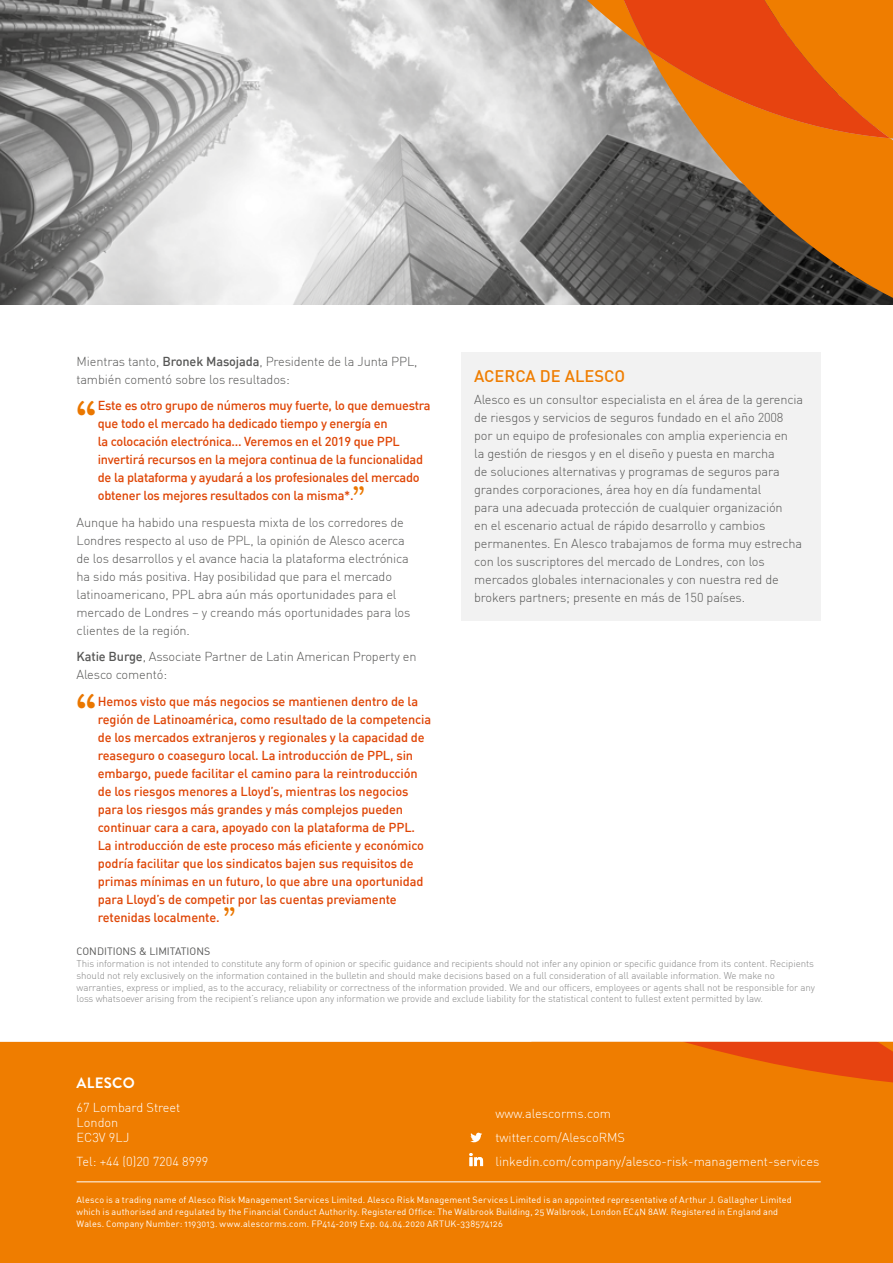
<style>
.page{position:relative;width:893px;height:1263px;background:#fff}
.page>*{position:absolute;margin:0;border:0;box-sizing:border-box;transform-origin:0 0}
.t1{font:700 49.65px "Brandon Grotesque";color:#ea7700}
.t2{font:500 30.75px "Brandon Grotesque";color:#ea7700}
.t3{font:500 16.5px "DIN";color:#ef7d00}
.t4{font:700 15px "Brandon Grotesque";letter-spacing:.02em;color:#fff}
.t5{font:300 12.75px/18px "DIN";letter-spacing:-.01em;color:#575756}
.t6{font:500 12.75px/18px "DIN";letter-spacing:-.01em;color:#df4505}
.t7{font:300 12.75px/15.3px "DIN";color:#fff}
.t8{font:10.5px "DIN Regular Alternate";color:#575756}
.t9{font:300 9.75px/11.7px "DIN";letter-spacing:-.01em;color:#878787}
.t10{font:9px/12px "DIN Regular Alternate";letter-spacing:.02em;color:#fff}
.s1{font-weight:500}
</style>
<div class="page">
<img style="left:0;top:0;width:893px;height:304px">
<div style="left:0;top:1091px;width:298px;height:172px;background:#ef7d00"></div>
<div style="left:298px;top:1091px;width:595px;height:172px;background:#ef7d00"></div>
<svg style="left:0;top:1042px;width:893px;height:49px;background:#ee7601"></svg>
<svg style="left:469px;top:1153px;width:14px;height:13px"></svg>
<svg style="left:470px;top:1133px;width:12px;height:9px"></svg>
<hr style="left:77px;top:1181px;width:744px;height:1px;background:#fff">
<svg style="left:387px;top:0;width:180px;height:140px;background:#d2d2d2"></svg>
<svg style="left:567px;top:0;width:326px;height:303px;background:#815d35"></svg>
<svg style="left:569px;top:0;width:324px;height:140px;background:#d97332"></svg>
<div style="left:461px;top:353px;width:360px;height:268px;background:#f2f2f2"></div>
<p class="t5" style="left:77px;top:352px;width:342px">Mientras tanto, <span class="s1">Bronek Masojada</span>, Presidente de la Junta PPL, también comentó sobre los resultados:</p>
<p class="t6" style="left:98px;top:396px;width:334px">Este es otro grupo de números muy fuerte, lo que demuestra que todo el mercado ha dedicado tiempo y energía en<br>la colocación electrónica... Veremos en el 2019 que PPL invertirá recursos en la mejora continua de la funcionalidad de la plataforma y ayudará a los profesionales del mercado obtener los mejores resultados con la misma*.</p>
<p class="t5" style="left:77px;top:513px;width:335px">Aunque ha habido una respuesta mixta de los corredores de Londres respecto al uso de PPL, la opinión de Alesco acerca de los desarrollos y el avance hacia la plataforma electrónica ha sido más positiva. Hay posibilidad que para el mercado latinoamericano, PPL abra aún más oportunidades para el mercado de Londres – y creando más oportunidades para los clientes de la región.</p>
<p class="t5" style="left:77px;top:647px;width:341px"><span class="s1">Katie Burge</span>, Associate Partner de Latin American Property en<br>Alesco comentó:</p>
<p class="t6" style="left:98px;top:692px;width:335px">Hemos visto que más negocios se mantienen dentro de la región de Latinoamérica, como resultado de la competencia de los mercados extranjeros y regionales y la capacidad de reaseguro o coaseguro local. La introducción de PPL, sin embargo, puede facilitar el camino para la reintroducción de los riesgos menores a Lloyd’s, mientras los negocios para los riesgos más grandes y más complejos pueden continuar cara a cara, apoyado con la plataforma de PPL.<br>La introducción de este proceso más eficiente y económico podría facilitar que los sindicatos bajen sus requisitos de primas mínimas en un futuro, lo que abre una oportunidad para Lloyd’s de competir por las cuentas previamente retenidas localmente.</p>
<p class="t8" style="left:77px;top:945px;width:135px">CONDITIONS &amp; LIMITATIONS</p>
<p class="t9" style="left:77px;top:958px;width:740px">This information is not intended to constitute any form of opinion or specific guidance and recipients should not infer any opinion or specific guidance from its content. Recipients should not rely exclusively on the information contained in the bulletin and should make decisions based on a full consideration of all available information. We make no warranties, express or implied, as to the accuracy, reliability or correctness of the information provided. We and our officers, employees or agents shall not be responsible for any loss whatsoever arising from the recipient’s reliance upon any information we provide and exclude liability for the statistical content to fullest extent permitted by law.</p>
<p class="t3" style="left:474px;top:366px;width:153px">ACERCA DE ALESCO</p>
<p class="t5" style="left:474px;top:391px;width:331px">Alesco es un consultor especialista en el área de la gerencia de riesgos y servicios de seguros fundado en el año 2008 por un equipo de profesionales con amplia experiencia en<br>la gestión de riesgos y en el diseño y puesta en marcha<br>de soluciones alternativas y programas de seguros para grandes corporaciones, área hoy en día fundamental<br>para una adecuada protección de cualquier organización<br>en el escenario actual de rápido desarrollo y cambios permanentes. En Alesco trabajamos de forma muy estrecha con los suscriptores del mercado de Londres, con los mercados globales internacionales y con nuestra red de brokers partners; presente en más de 150 países.</p>
<h1 class="t1" style="left:77px;top:384px;width:21px">“</h1>
<h2 class="t2" style="left:353px;top:476px;width:13px">”</h2>
<h1 class="t1" style="left:77px;top:677px;width:21px">“</h1>
<h2 class="t2" style="left:224px;top:897px;width:13px">”</h2>
<p class="t4" style="left:77px;top:1072px;width:60px">ALESCO</p>
<p class="t7" style="left:77px;top:1099px;width:105px">67 Lombard Street<br>London<br>EC3V 9LJ</p>
<p class="t7" style="left:77px;top:1154px;width:133px">Tel: +44 (0)20 7204 8999</p>
<p class="t7" style="left:495px;top:1102px;width:325px;line-height:23.9px">www.alescorms.com<br>twitter.com/AlescoRMS linkedin.com/company/alesco-risk-management-services</p>
<p class="t10" style="left:77px;top:1194px;width:717px">Alesco is a trading name of Alesco Risk Management Services Limited. Alesco Risk Management Services Limited is an appointed representative of Arthur J. Gallagher Limited which is authorised and regulated by the Financial Conduct Authority. Registered Office: The Walbrook Building, 25 Walbrook, London EC4N 8AW. Registered in England and<br>Wales. Company Number: 1193013. www.alescorms.com. FP414-2019 Exp. 04.04.2020 ARTUK-338574126</p>
</div>
